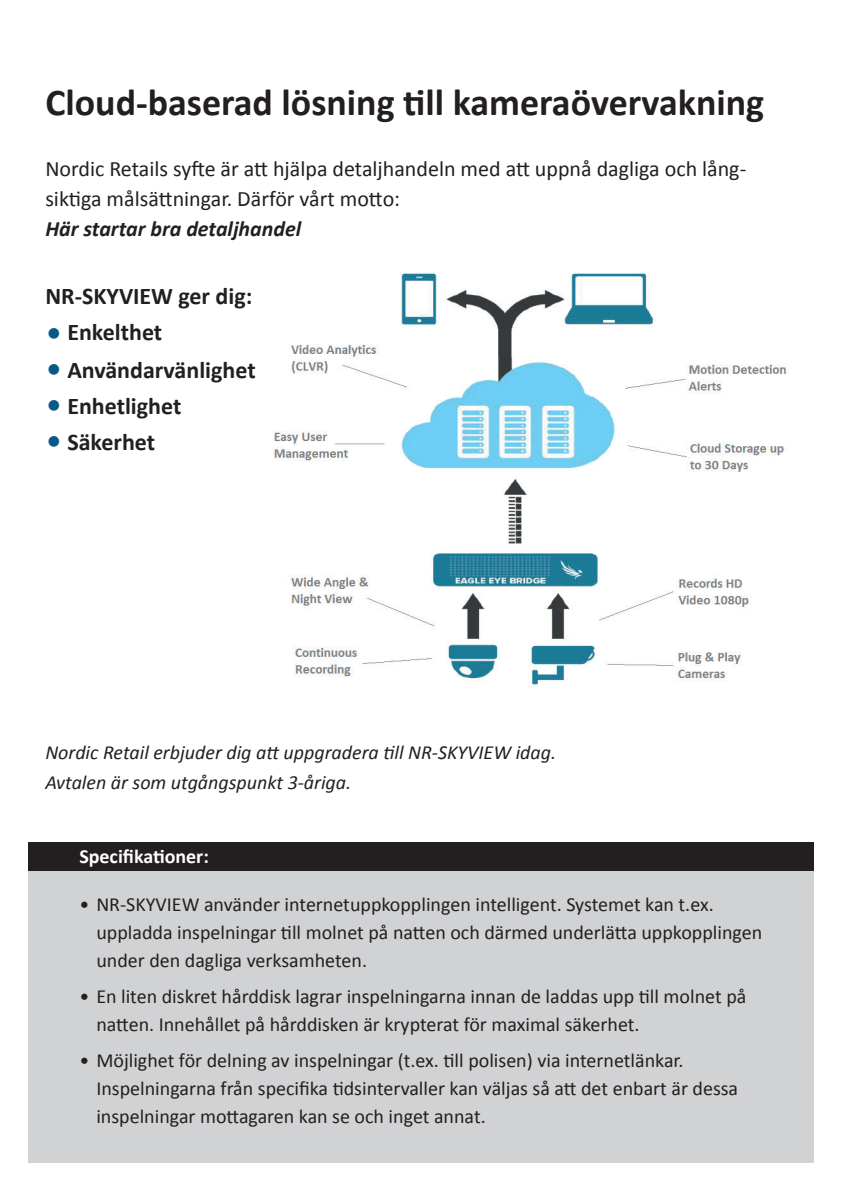
<style>
.page{position:relative;width:842px;height:1191px;background:#fff}
.page>*{position:absolute;margin:0;border:0;box-sizing:border-box;transform-origin:0 0}
.t1{font:700 38px "Calibri";color:#231f20}
.t2{font:700 24px "Calibri";color:#231f20}
.t3{font:22px/30px "Calibri";color:#231f20}
.t4{font:italic 700 22px "Calibri";color:#231f20}
.t5{font:20px/28px "Calibri";color:#231f20}
.t6{font:italic 20px/30px "Calibri";color:#231f20}
.t7{font:700 20px "Calibri";color:#fff}
.s1{font-weight:400;font-size:34px;color:#075b86}
</style>
<div class="page">
<div style="left:28px;top:871px;width:786px;height:291px;background:#d1d2d4"></div>
<div style="left:28px;top:842px;width:786px;height:28px;background:#231f20"></div>
<img style="left:274px;top:273px;width:514px;height:412px">
<h1 class="t1" style="left:45px;top:78px;width:720px">Cloud-baserad lösning till kameraövervakning</h1>
<p class="t3" style="left:45px;top:154px;width:702px">Nordic Retails syfte är att hjälpa detaljhandeln med att uppnå dagliga och lång&shy;siktiga målsättningar. Därför vårt motto:</p>
<p class="t4" style="left:45px;top:215px;width:257px">Här startar bra detaljhandel</p>
<p class="t2" style="left:45px;top:281px;width:209px">NR-SKYVIEW ger dig:</p>
<p class="t2" style="left:45px;top:317px;width:118px"><span class="s1">•</span> Enkelthet</p>
<p class="t2" style="left:45px;top:355px;width:212px"><span class="s1">•</span> Användarvänlighet</p>
<p class="t2" style="left:45px;top:391px;width:137px"><span class="s1">•</span> Enhetlighet</p>
<p class="t2" style="left:45px;top:427px;width:111px"><span class="s1">•</span> Säkerhet</p>
<p class="t6" style="left:45px;top:736px;width:512px">Nordic Retail erbjuder dig att uppgradera till NR-SKYVIEW idag.<br>Avtalen är som utgångspunkt 3-åriga.</p>
<p class="t7" style="left:79px;top:843px;width:131px">Specifikationer:</p>
<p class="t5" style="left:96px;top:890px;width:667px;text-indent:-17px">• NR-SKYVIEW använder internetuppkopplingen intelligent. Systemet kan t.ex. uppladda inspelningar till molnet på natten och därmed underlätta uppkopplingen under den dagliga verksamheten.</p>
<p class="t5" style="left:96px;top:982px;width:652px;text-indent:-17px">• En liten diskret hårddisk lagrar inspelningarna innan de laddas upp till molnet på natten. Innehållet på hårddisken är krypterat för maximal säkerhet.</p>
<p class="t5" style="left:96px;top:1046px;width:643px;text-indent:-17px">• Möjlighet för delning av inspelningar (t.ex. till polisen) via internetlänkar.<br>Inspelningarna från specifika tidsintervaller kan väljas så att det enbart är dessa inspelningar mottagaren kan se och inget annat.</p>
</div>
